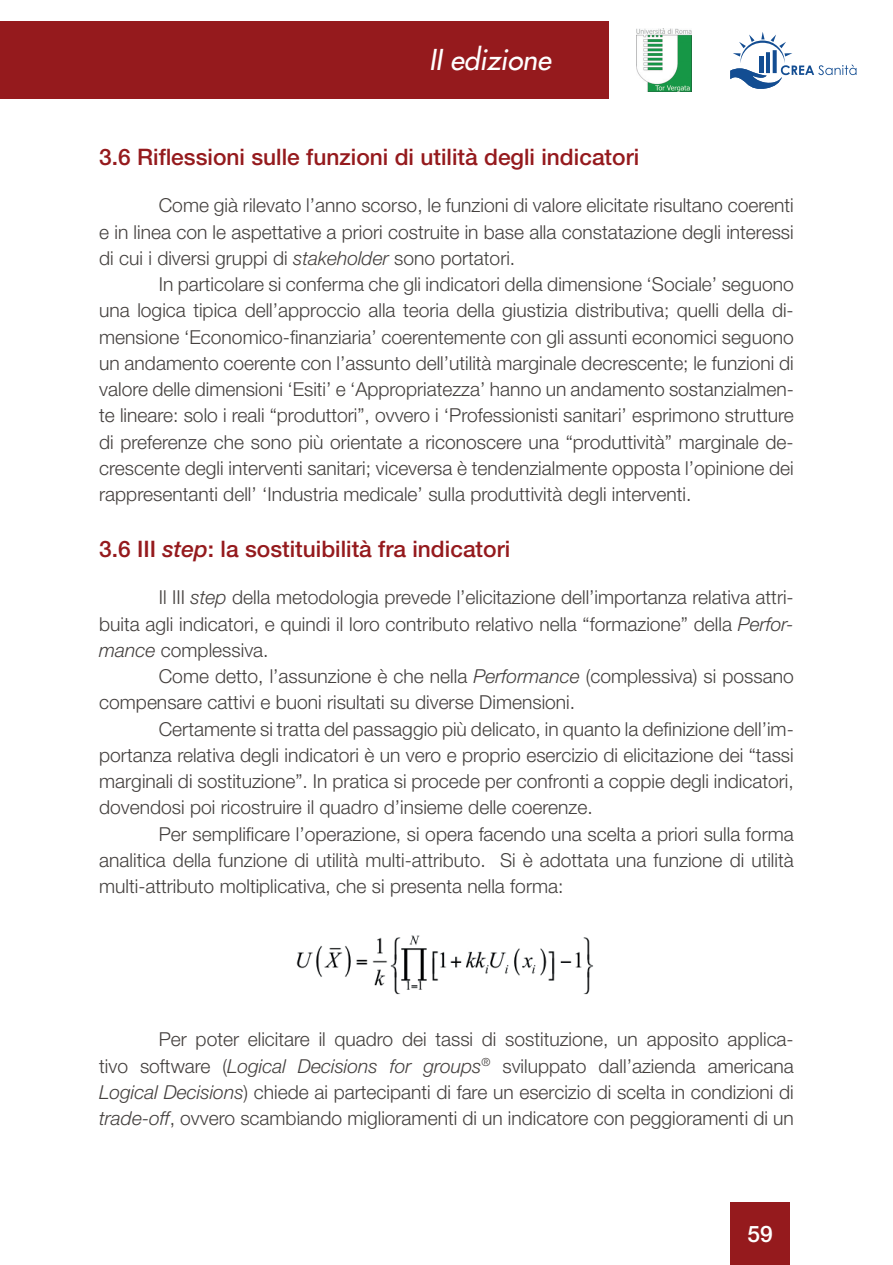
<style>
.page{position:relative;width:893px;height:1265px;background:#fff}
.page>*{position:absolute;margin:0;border:0;box-sizing:border-box;transform-origin:0 0}
.t1{font:italic 500 28px "Futura Std";color:#fff}
.t2{font:500 22.75px "Helvetica Neue LT Std";color:#951a1d}
.t3{font:500 22.75px "Helvetica Neue LT Std";color:#fff}
.t4{font:300 19.25px/26.2px "Helvetica Neue LT Std";color:#44403e;text-align:justify}
.s1{font-style:italic}
</style>
<div class="page">
<div style="left:0;top:21px;width:609px;height:77px;background:#951a1d"></div>
<div style="left:730px;top:1202px;width:60px;height:63px;background:#951a1d"></div>
<svg style="left:730px;top:32px;width:126px;height:57px"></svg>
<img style="left:636px;top:29px;width:56px;height:62px">
<img style="left:296px;top:935px;width:297px;height:60px">
<h1 class="t1" style="left:429px;top:46px;width:123px">II edizione</h1>
<p class="t2" style="left:99px;top:149px;width:541px">3.6 Riflessioni sulle funzioni di utilità degli indicatori</p>
<p class="t4" style="left:99px;top:194px;width:696px;text-indent:60px">Come già rilevato l’anno scorso, le funzioni di valore elicitate risultano coerenti e in linea con le aspettative a priori costruite in base alla constatazione degli interessi di cui i diversi gruppi di <span class="s1">stakeholder</span> sono portatori.</p>
<p class="t4" style="left:99px;top:273px;width:696px;text-indent:60px">In particolare si conferma che gli indicatori della dimensione ‘Sociale’ seguono una logica tipica dell’approccio alla teoria della giustizia distributiva; quelli della di&shy;mensione ‘Economico-finanziaria’ coerentemente con gli assunti economici seguono un andamento coerente con l’assunto dell’utilità marginale decrescente; le funzioni di valore delle dimensioni ‘Esiti’ e ‘Appropriatezza’ hanno un andamento sostanzialmen&shy;te lineare: solo i reali “produttori”, ovvero i ‘Professionisti sanitari’ esprimono strutture di preferenze che sono più orientate a riconoscere una “produttività” marginale de&shy;crescente degli interventi sanitari; viceversa è tendenzialmente opposta l’opinione dei rappresentanti dell’ ‘Industria medicale’ sulla produttività degli interventi.</p>
<p class="t2" style="left:99px;top:541px;width:412px">3.6 III <span class="s1">step</span>: la sostituibilità fra indicatori</p>
<p class="t4" style="left:99px;top:586px;width:696px;text-indent:60px">Il III <span class="s1">step</span> della metodologia prevede l’elicitazione dell’importanza relativa attri&shy;buita agli indicatori, e quindi il loro contributo relativo nella “formazione” della <span class="s1">Perfor&shy;mance</span> complessiva.</p>
<p class="t4" style="left:99px;top:665px;width:696px;text-indent:60px">Come detto, l’assunzione è che nella <span class="s1">Performance</span> (complessiva) si possano compensare cattivi e buoni risultati su diverse Dimensioni.</p>
<p class="t4" style="left:99px;top:718px;width:696px;text-indent:60px">Certamente si tratta del passaggio più delicato, in quanto la definizione dell’im&shy;portanza relativa degli indicatori è un vero e proprio esercizio di elicitazione dei “tassi marginali di sostituzione”. In pratica si procede per confronti a coppie degli indicatori, dovendosi poi ricostruire il quadro d’insieme delle coerenze.</p>
<p class="t4" style="left:99px;top:823px;width:696px;text-indent:60px">Per semplificare l’operazione, si opera facendo una scelta a priori sulla forma analitica della funzione di utilità multi-attributo. Si è adottata una funzione di utilità multi-attributo moltiplicativa, che si presenta nella forma:</p>
<p class="t4" style="left:99px;top:1028px;width:696px;text-indent:60px">Per poter elicitare il quadro dei tassi di sostituzione, un apposito applica&shy;tivo software (<span class="s1">Logical Decisions for groups</span><sup>®</sup> sviluppato dall’azienda americana <span class="s1">Logical Decisions</span>) chiede ai partecipanti di fare un esercizio di scelta in condizioni di <span class="s1">trade-off</span>, ovvero scambiando miglioramenti di un indicatore con peggioramenti di un</p>
<p class="t3" style="left:748px;top:1225px;width:27px">59</p>
</div>
